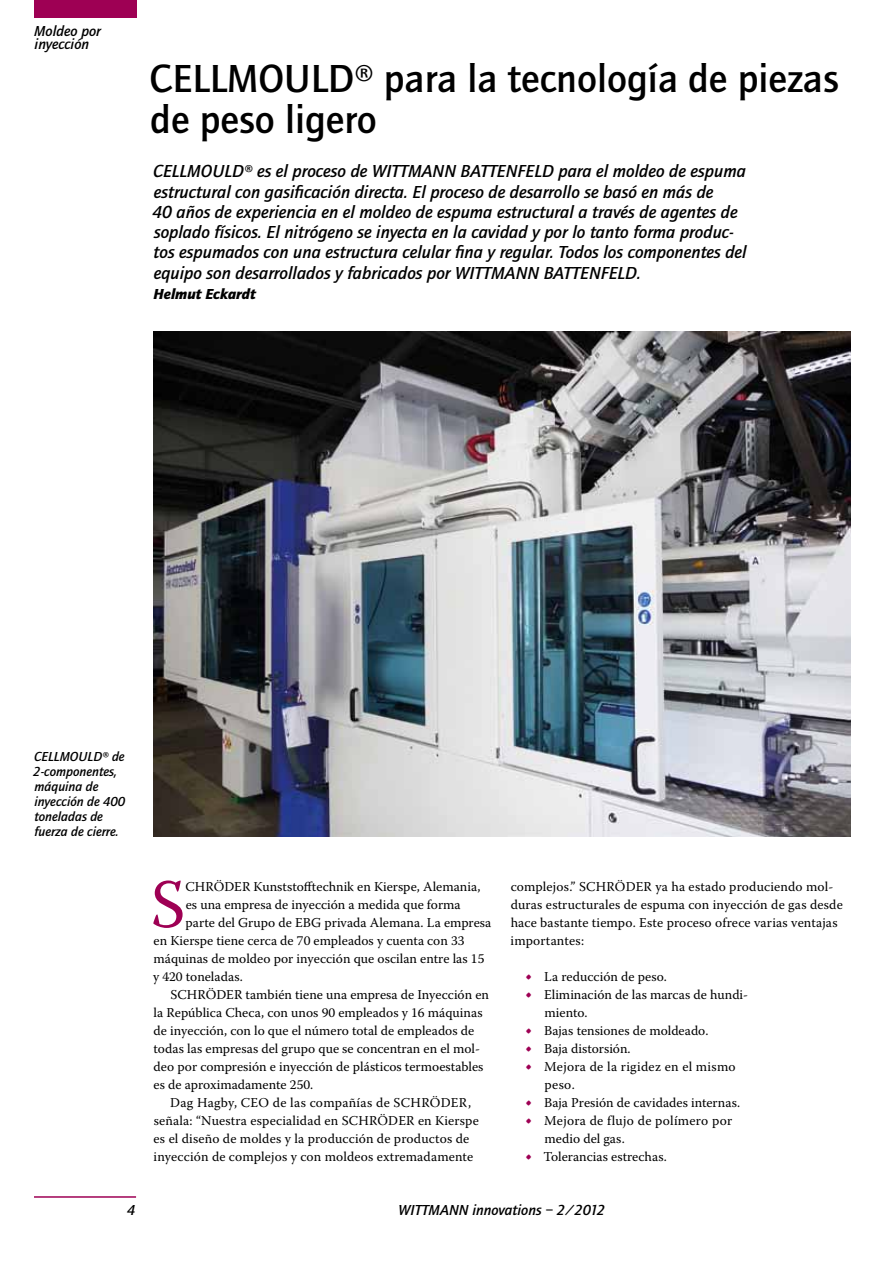
<style>
.page{position:relative;width:893px;height:1263px;background:#fff}
.page>*{position:absolute;margin:0;border:0;box-sizing:border-box;transform-origin:0 0}
.t1{font:68.25px "Warnock Pro";color:#9e0054}
.t2{font:500 40.5px/40.5px "Quay Sans";color:#000}
.t3{font:italic 500 18px/20.2px "Quay Sans";color:#000}
.t4{font:italic 500 15px/13.5px "Quay Sans";color:#000}
.t5{font:italic 900 15px "Quay Sans";color:#000}
.t6{font:13.5px/18px "Warnock Pro";letter-spacing:.005em;color:#000}
.t7{font:italic 500 13.5px/15px "Quay Sans";color:#000}
.s1{font-weight:400}
.s2{font-size:18px;color:#9e0054}
</style>
<div class="page">
<div style="left:34px;top:0;width:102px;height:18px;background:#9e0054"></div>
<hr style="left:34px;top:1196px;width:102px;height:2px;background:#9e0054">
<img style="left:153px;top:332px;width:697px;height:504px">
<p class="t4" style="left:34px;top:24px;width:68px">Moldeo por inyección</p>
<h2 class="t2" style="left:150px;top:59px;width:691px">CELLMOULD<span class="s1">®</span> para la tecnología de piezas de peso ligero</h2>
<p class="t3" style="left:152px;top:161px;width:596px">CELLMOULD® es el proceso de WITTMANN BATTENFELD para el moldeo de espuma estructural con gasificación directa. El proceso de desarrollo se basó en más de<br>40 años de experiencia en el moldeo de espuma estructural a través de agentes de soplado físicos. El nitrógeno se inyecta en la cavidad y por lo tanto forma produc&shy;tos espumados con una estructura celular fina y regular. Todos los componentes del equipo son desarrollados y fabricados por WITTMANN BATTENFELD.</p>
<p class="t5" style="left:153px;top:285px;width:104px">Helmut Eckardt</p>
<p class="t7" style="left:33px;top:749px;width:94px">CELLMOULD® de<br>2-componentes, máquina de inyección de 400 toneladas de fuerza de cierre.</p>
<h1 class="t1" style="left:150px;top:863px;width:36px">S</h1>
<p class="t6" style="left:185px;top:877px;width:297px">CHRÖDER Kunststofftechnik en Kierspe, Alemania,</p>
<p class="t6" style="left:186px;top:895px;width:277px">es una empresa de inyección a medida que forma</p>
<p class="t6" style="left:186px;top:913px;width:307px">parte del Grupo de EBG privada Alemana. La empresa</p>
<p class="t6" style="left:154px;top:931px;width:312px">en Kierspe tiene cerca de 70 empleados y cuenta con 33</p>
<p class="t6" style="left:154px;top:949px;width:332px">máquinas de moldeo por inyección que oscilan entre las 15</p>
<p class="t6" style="left:153px;top:967px;width:91px">y 420 toneladas.</p>
<p class="t6" style="left:170px;top:985px;width:320px">SCHRÖDER también tiene una empresa de Inyección en</p>
<p class="t6" style="left:154px;top:1003px;width:330px">la República Checa, con unos 90 empleados y 16 máquinas</p>
<p class="t6" style="left:154px;top:1021px;width:322px">de inyección, con lo que el número total de empleados de</p>
<p class="t6" style="left:154px;top:1039px;width:328px">todas las empresas del grupo que se concentran en el mol-</p>
<p class="t6" style="left:154px;top:1057px;width:331px">deo por compresión e inyección de plásticos termoestables</p>
<p class="t6" style="left:154px;top:1075px;width:161px">es de aproximadamente 250.</p>
<p class="t6" style="left:170px;top:1093px;width:302px">Dag Hagby, CEO de las compañías de SCHRÖDER,</p>
<p class="t6" style="left:154px;top:1111px;width:327px">señala: “Nuestra especialidad en SCHRÖDER en Kierspe</p>
<p class="t6" style="left:154px;top:1129px;width:317px">es el diseño de moldes y la producción de productos de</p>
<p class="t6" style="left:154px;top:1147px;width:321px">inyección de complejos y con moldeos extremadamente</p>
<p class="t6" style="left:511px;top:877px;width:334px">complejos.” SCHRÖDER ya ha estado produciendo mol&shy;duras estructurales de espuma con inyección de gas desde hace bastante tiempo. Este proceso ofrece varias ventajas importantes:</p>
<p class="t6" style="left:525px;top:967px;width:143px"><span class="s2">•</span> La reducción de peso.</p>
<p class="t6" style="left:545px;top:985px;width:205px;text-indent:-19px"><span class="s2">•</span> Eliminación de las marcas de hundi&shy;miento.</p>
<p class="t6" style="left:525px;top:1021px;width:185px"><span class="s2">•</span> Bajas tensiones de moldeado.</p>
<p class="t6" style="left:525px;top:1039px;width:107px"><span class="s2">•</span> Baja distorsión.</p>
<p class="t6" style="left:544px;top:1057px;width:193px;text-indent:-19px"><span class="s2">•</span> Mejora de la rigidez en el mismo peso.</p>
<p class="t6" style="left:525px;top:1093px;width:217px"><span class="s2">•</span> Baja Presión de cavidades internas.</p>
<p class="t6" style="left:545px;top:1111px;width:189px;text-indent:-19px"><span class="s2">•</span> Mejora de flujo de polímero por medio del gas.</p>
<p class="t6" style="left:525px;top:1147px;width:143px"><span class="s2">•</span> Tolerancias estrechas.</p>
<p class="t4" style="left:127px;top:1203px;width:10px">4</p>
<p class="t4" style="left:399px;top:1203px;width:208px">WITTMANN innovations – 2/2012</p>
</div>
